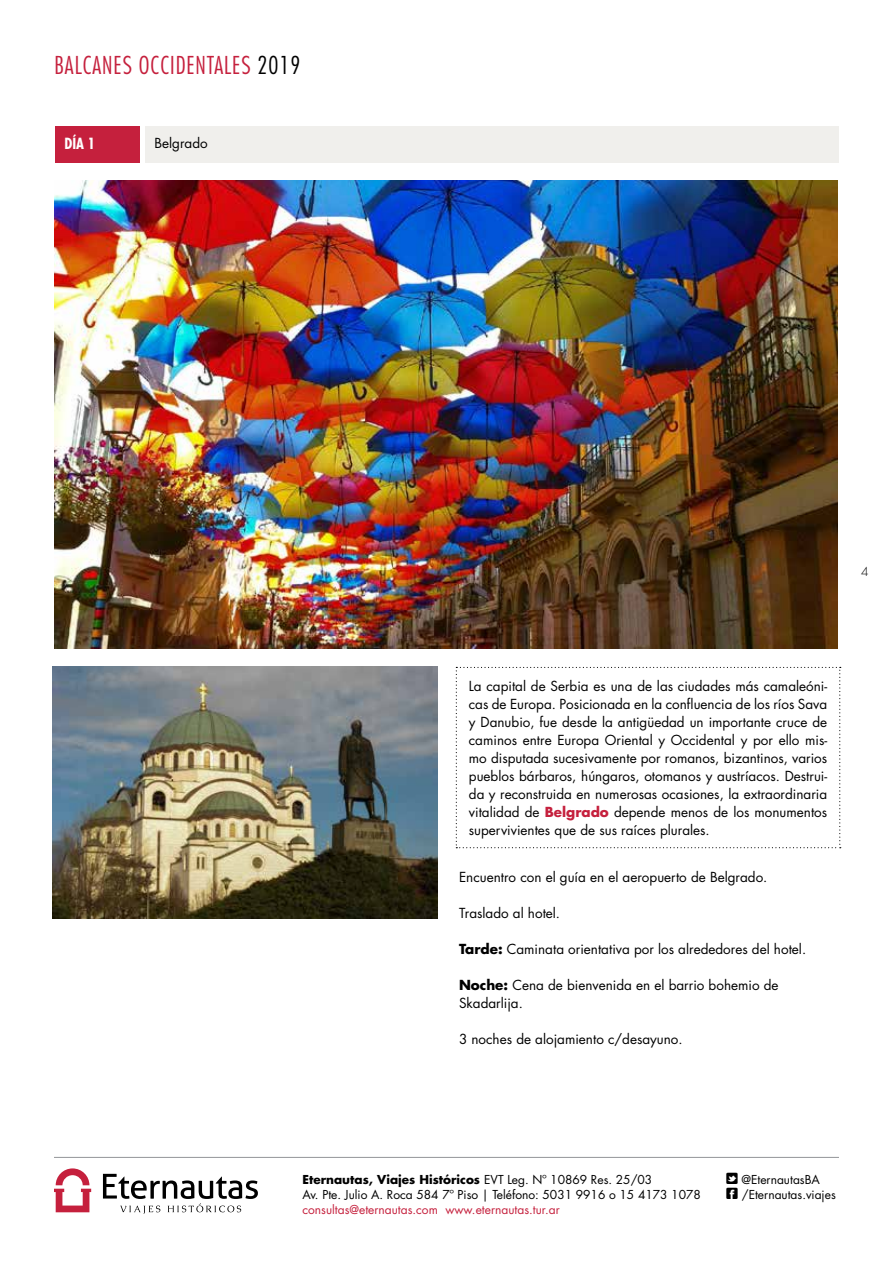
<style>
.page{position:relative;width:893px;height:1263px;background:#fff}
.page>*{position:absolute;margin:0;border:0;box-sizing:border-box;transform-origin:0 0}
.t1{font:300 condensed 24px "Futura Std";letter-spacing:.04em;color:#c5203d}
.t2{font:700 condensed 15px "Futura Std";color:#fff}
.t3{font:13.5px/18px "Futura Std";color:#000}
.t4{font:12px/15px "Futura Std";color:#000}
.t5{font:12px "Futura Std";color:#c5203d}
.t6{font:300 12px "Futura Std";color:#000}
.s1{color:#000}
.s2{font-weight:700;color:#c5203d}
.s3{font-weight:700}
</style>
<div class="page">
<hr style="left:54px;top:1157px;width:785px;height:1px;background:#939598">
<svg style="left:54px;top:1168px;width:37px;height:44px"></svg>
<svg style="left:103px;top:1174px;width:155px;height:40px"></svg>
<img style="left:54px;top:180px;width:783px;height:468px">
<div style="left:56px;top:126px;width:84px;height:36px;background:#c5203d"></div>
<div style="left:146px;top:126px;width:693px;height:36px;background:#f0efec"></div>
<svg style="left:456px;top:667px;width:385px;height:181px"></svg>
<img style="left:52px;top:666px;width:385px;height:253px">
<h1 class="t1" style="left:54px;top:51px;width:247px">BALCANES OCCIDENTALES <span class="s1">2019</span></h1>
<p class="t2" style="left:64px;top:134px;width:32px">DÍA 1</p>
<p class="t3" style="left:154px;top:135px;width:55px">Belgrado</p>
<p class="t6" style="left:861px;top:564px;width:9px">4</p>
<p class="t3" style="left:469px;top:677px;width:360px;text-align:justify">La capital de Serbia es una de las ciudades más camaleóni&shy;cas de Europa. Posicionada en la confluencia de los ríos Sava y Danubio, fue desde la antigüedad un importante cruce de caminos entre Europa Oriental y Occidental y por ello mis&shy;mo disputada sucesivamente por romanos, bizantinos, varios pueblos bárbaros, húngaros, otomanos y austríacos. Destrui&shy;da y reconstruida en numerosas ocasiones, la extraordinaria vitalidad de <span class="s2">Belgrado</span> depende menos de los monumentos supervivientes que de sus raíces plurales.</p>
<p class="t3" style="left:459px;top:868px;width:310px">Encuentro con el guía en el aeropuerto de Belgrado.</p>
<p class="t3" style="left:459px;top:904px;width:103px">Traslado al hotel.</p>
<p class="t3" style="left:459px;top:940px;width:349px"><span class="s3">Tarde:</span> Caminata orientativa por los alrededores del hotel.</p>
<p class="t3" style="left:459px;top:976px;width:321px"><span class="s3">Noche:</span> Cena de bienvenida en el barrio bohemio de<br>Skadarlija.</p>
<p class="t3" style="left:459px;top:1030px;width:225px">3 noches de alojamiento c/desayuno.</p>
<p class="t4" style="left:302px;top:1172px;width:400px"><span class="s3">Eternautas, Viajes Históricos</span> EVT Leg. Nº 10869 Res. 25/03<br>Av. Pte. Julio A. Roca 584 7º Piso | Teléfono: 5031 9916 o 15 4173 1078</p>
<p class="t5" style="left:302px;top:1202px;width:259px">consultas@eternautas.com www.eternautas.tur.ar</p>
<p class="t4" style="left:741px;top:1172px;width:80px">@EternautasBA</p>
<p class="t4" style="left:726px;top:1187px;width:111px">❑ /Eternautas.viajes</p>
</div>
